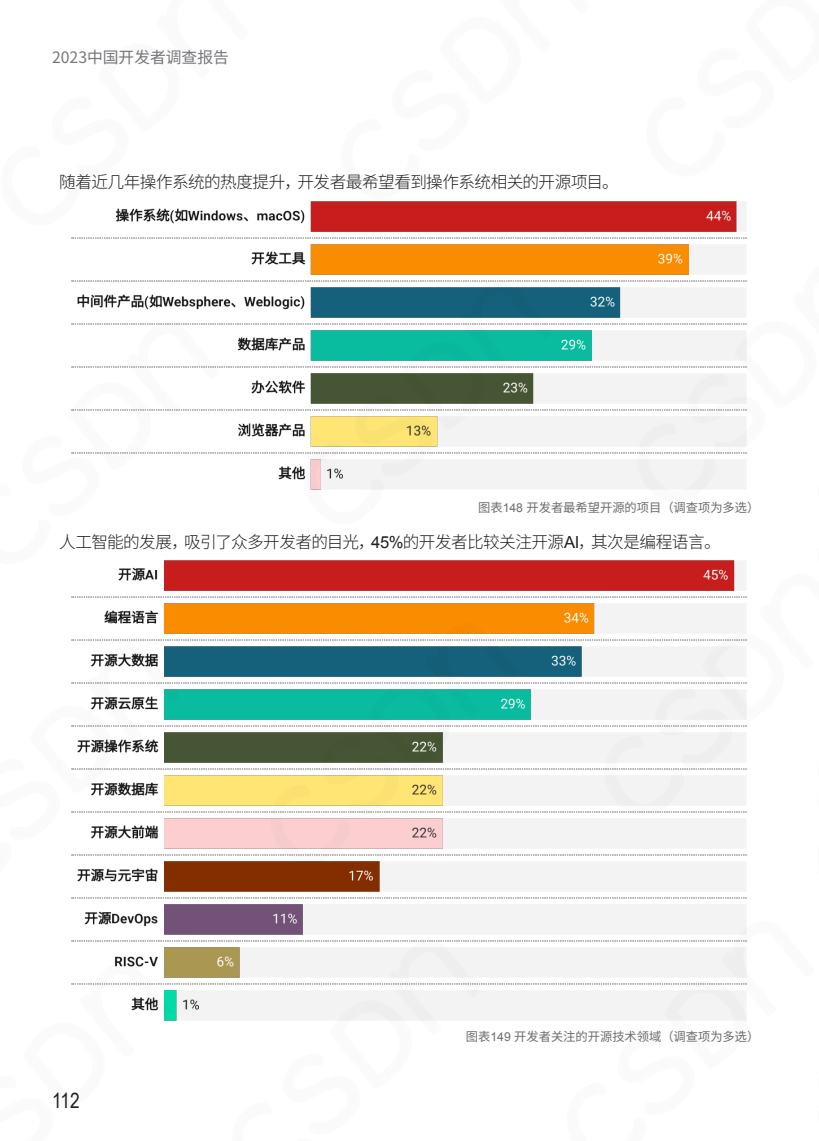
<style>
.page{position:relative;width:819px;height:1141px;background:#fff}
.page>*{position:absolute;margin:0;border:0;box-sizing:border-box;transform-origin:0 0}
.t1{font:21px "Arial Narrow";color:#231f20}
.正文{font:300 16.62px "Source Han Sans CN";letter-spacing:-.03em;color:#231f20}
.t2{font:15.75px "Source Han Sans CN";color:#76787b}
.图注{font:12.25px "Source Han Sans CN";color:#6c6d70}
.s1{font-family:"Arial"}
.s2{font-family:"Arial";font-weight:400}
</style>
<div class="page">
<img style="left:71px;top:201px;width:676px;height:820px">
<p class="t2" style="left:52px;top:49px;width:178px">2023中国开发者调查报告</p>
<p class="正文" style="left:59px;top:173px;width:561px">随着近几年操作系统的热度提升，开发者最希望看到操作系统相关的开源项目。</p>
<p class="图注" style="left:478px;top:501px;width:283px">图表<span class="s1">148</span> 开发者最希望开源的项目（调查项为多选）</p>
<p class="正文" style="left:59px;top:532px;width:663px">人工智能的发展，吸引了众多开发者的目光，<span class="s2">45%</span>的开发者比较关注开源<span class="s2">AI</span>，其次是编程语言。</p>
<p class="t1" style="left:52px;top:1085px;width:29px">112</p>
<p class="图注" style="left:466px;top:1029px;width:295px">图表<span class="s1">149</span> 开发者关注的开源技术领域（调查项为多选）</p>
</div>
